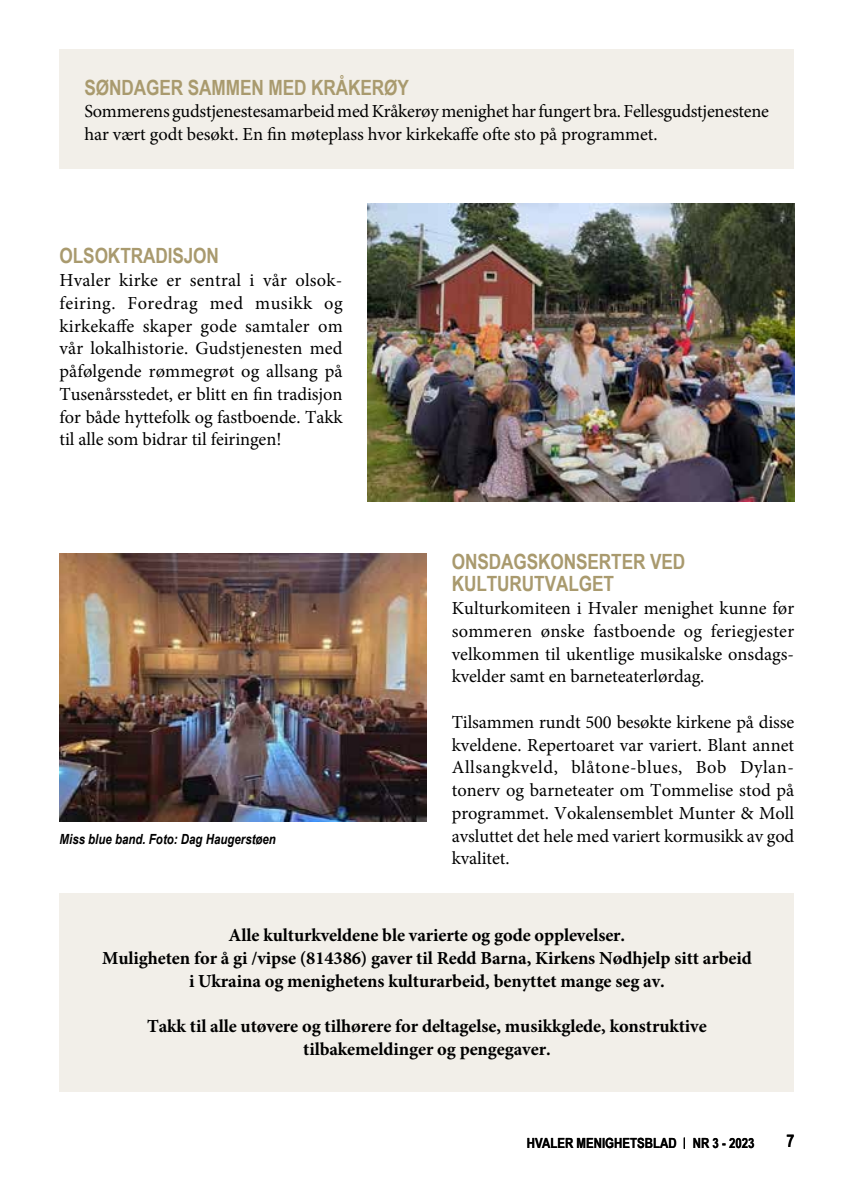
<style>
.page{position:relative;width:844px;height:1191px;background:#fff}
.page>*{position:absolute;margin:0;border:0;box-sizing:border-box;transform-origin:0 0}
.t1{font:700 21px/22.8px "Arial Narrow";letter-spacing:-.005em;color:#a99a6e}
.t2{font:18.38px/22.8px "Minion Pro";letter-spacing:-.005em;color:#000;text-align:justify}
.t3{font:700 18.38px/22.8px "Minion Pro";letter-spacing:-.005em;color:#000;text-align:center}
.t4{font:700 17.5px "Arial Narrow";color:#000}
.t5{font:italic 700 14px "Arial Narrow";color:#000}
.t6{font:700 14px "Arial Narrow";color:#000}
</style>
<div class="page">
<div style="left:60px;top:893px;width:734px;height:198px;background:#f2efe9"></div>
<div style="left:60px;top:50px;width:734px;height:119px;background:#f2efe9"></div>
<img style="left:60px;top:553px;width:367px;height:268px">
<img style="left:367px;top:203px;width:427px;height:298px">
<p class="t1" style="left:84px;top:75px;width:326px">SØNDAGER SAMMEN MED KRÅKERØY</p>
<p class="t2" style="left:84px;top:100px;width:686px">Sommerens gudstjenestesamarbeid med Kråkerøy menighet har fungert bra. Fellesgudstjenestene har vært godt besøkt. En fin møteplass hvor kirkekaffe ofte sto på programmet.</p>
<p class="t1" style="left:60px;top:244px;width:161px">OLSOKTRADISJON</p>
<p class="t2" style="left:60px;top:269px;width:284px">Hvaler kirke er sentral i vår olsok&shy;feiring. Foredrag med musikk og kirkekaffe skaper gode samtaler om vår lokalhistorie. Gudstjenesten med påfølgende rømmegrøt og allsang på Tusenårsstedet, er blitt en fin tradisjon for både hyttefolk og fastboende. Takk til alle som bidrar til feiringen!</p>
<p class="t5" style="left:60px;top:828px;width:218px">Miss blue band. Foto: Dag Haugerstøen</p>
<p class="t1" style="left:451px;top:549px;width:235px">ONSDAGSKONSERTER VED<br>KULTURUTVALGET</p>
<p class="t2" style="left:451px;top:597px;width:344px">Kulturkomiteen i Hvaler menighet kunne før sommeren ønske fastboende og feriegjester velkommen til ukentlige musikalske onsdags&shy;kvelder samt en barneteaterlørdag.</p>
<p class="t2" style="left:451px;top:710px;width:344px">Tilsammen rundt 500 besøkte kirkene på disse kveldene. Repertoaret var variert. Blant annet Allsangkveld, blåtone-blues, Bob Dylan&shy;tonerv og barneteater om Tommelise stod på programmet. Vokalensemblet Munter &amp; Moll avsluttet det hele med variert kormusikk av god kvalitet.</p>
<p class="t3" style="left:102px;top:924px;width:651px">Alle kulturkveldene ble varierte og gode opplevelser.<br>Muligheten for å gi /vipse (814386) gaver til Redd Barna, Kirkens Nødhjelp sitt arbeid i Ukraina og menighetens kulturarbeid, benyttet mange seg av.</p>
<p class="t3" style="left:147px;top:1015px;width:561px">Takk til alle utøvere og tilhørere for deltagelse, musikkglede, konstruktive tilbakemeldinger og pengegaver.</p>
<p class="t6" style="left:527px;top:1132px;width:229px">HVALER MENIGHETSBLAD NR 3 - 2023</p>
<p class="t4" style="left:786px;top:1127px;width:9px">7</p>
</div>
